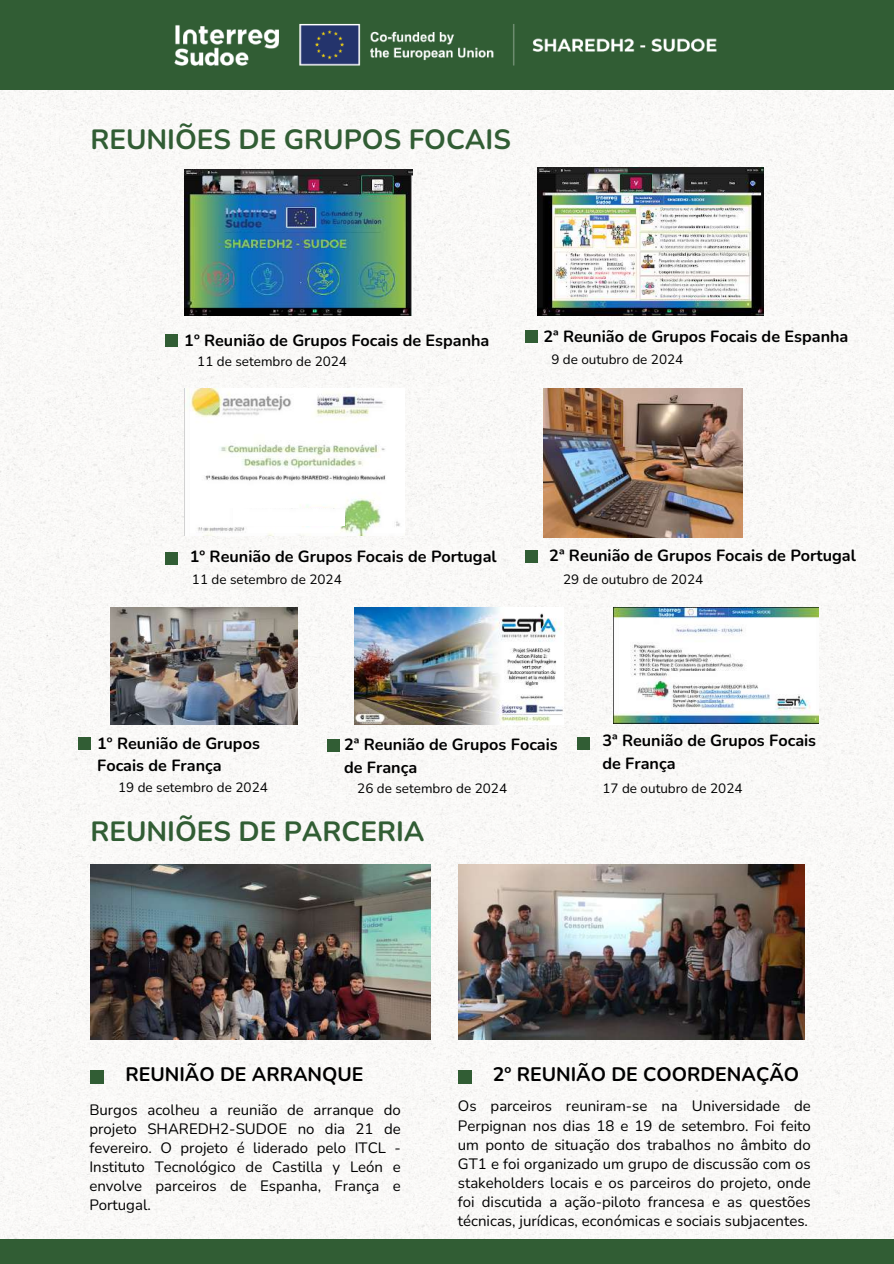
<style>
.page{position:relative;width:894px;height:1264px;background:#fff}
.page>*{position:absolute;margin:0;border:0;box-sizing:border-box;transform-origin:0 0}
.t1{font:700 27.75px "Nunito";color:#315d34}
.t2{font:700 19.5px "Nunito";color:#000}
.t3{font:700 16.2px/22.2px "Nunito";color:#000}
.t4{font:15px/19.2px "Nunito";color:#000;text-align:justify}
.t5{font:13.5px "Nunito";color:#000}
</style>
<div class="page">
<img style="left:0;top:89px;width:893px;height:1149px">
<div style="left:0;top:0;width:893px;height:89px;background:#315d34"></div>
<div style="left:0;top:1238px;width:893px;height:25px;background:#315d34"></div>
<img style="left:174px;top:23px;width:543px;height:43px">
<img style="left:90px;top:864px;width:340px;height:175px">
<img style="left:459px;top:864px;width:345px;height:175px">
<div style="left:458px;top:1069px;width:13px;height:14px;background:#315d34"></div>
<div style="left:90px;top:1069px;width:14px;height:14px;background:#315d34"></div>
<img style="left:354px;top:607px;width:209px;height:117px">
<div style="left:166px;top:552px;width:12px;height:12px;background:#315d34"></div>
<div style="left:78px;top:737px;width:12px;height:12px;background:#315d34"></div>
<div style="left:328px;top:739px;width:12px;height:12px;background:#315d34"></div>
<div style="left:577px;top:737px;width:12px;height:12px;background:#315d34"></div>
<img style="left:111px;top:607px;width:186px;height:117px">
<img style="left:184px;top:389px;width:220px;height:146px">
<img style="left:229px;top:508px;width:116px;height:18px">
<div style="left:166px;top:334px;width:12px;height:12px;background:#315d34"></div>
<div style="left:524px;top:331px;width:13px;height:12px;background:#315d34"></div>
<div style="left:524px;top:550px;width:13px;height:12px;background:#315d34"></div>
<img style="left:184px;top:170px;width:228px;height:146px">
<img style="left:537px;top:168px;width:226px;height:147px">
<img style="left:613px;top:607px;width:205px;height:116px">
<img style="left:544px;top:389px;width:198px;height:148px">
<h1 class="t1" style="left:90px;top:121px;width:422px">REUNIÕES DE GRUPOS FOCAIS</h1>
<p class="t3" style="left:184px;top:329px;width:306px">1º Reunião de Grupos Focais de Espanha</p>
<p class="t3" style="left:543px;top:325px;width:306px">2ª Reunião de Grupos Focais de Espanha</p>
<p class="t5" style="left:197px;top:352px;width:151px">11 de setembro de 2024</p>
<p class="t5" style="left:551px;top:350px;width:133px">9 de outubro de 2024</p>
<p class="t3" style="left:190px;top:545px;width:308px">1º Reunião de Grupos Focais de Portugal</p>
<p class="t5" style="left:192px;top:570px;width:151px">11 de setembro de 2024</p>
<p class="t3" style="left:549px;top:545px;width:308px">2ª Reunião de Grupos Focais de Portugal</p>
<p class="t5" style="left:563px;top:570px;width:141px">29 de outubro de 2024</p>
<p class="t3" style="left:97px;top:732px;width:164px">1º Reunião de Grupos<br>Focais de França</p>
<p class="t3" style="left:344px;top:734px;width:215px">2ª Reunião de Grupos Focais de França</p>
<p class="t5" style="left:357px;top:779px;width:151px">26 de setembro de 2024</p>
<p class="t5" style="left:118px;top:778px;width:151px">19 de setembro de 2024</p>
<h1 class="t1" style="left:90px;top:813px;width:335px">REUNIÕES DE PARCERIA</h1>
<p class="t3" style="left:602px;top:730px;width:215px">3ª Reunião de Grupos Focais de França</p>
<p class="t5" style="left:602px;top:779px;width:141px">17 de outubro de 2024</p>
<h2 class="t2" style="left:125px;top:1061px;width:240px">REUNIÃO DE ARRANQUE</h2>
<h2 class="t2" style="left:492px;top:1061px;width:308px">2º REUNIÃO DE COORDENAÇÃO</h2>
<p class="t4" style="left:89px;top:1100px;width:313px">Burgos acolheu a reunião de arranque do projeto SHAREDH2-SUDOE no dia 21 de fevereiro. O projeto é liderado pelo ITCL - Instituto Tecnológico de Castilla y León e envolve parceiros de Espanha, França e Portugal.</p>
<p class="t4" style="left:458px;top:1096px;width:354px">Os parceiros reuniram-se na Universidade de Perpignan nos dias 18 e 19 de setembro. Foi feito um ponto de situação dos trabalhos no âmbito do GT1 e foi organizado um grupo de discussão com os stakeholders locais e os parceiros do projeto, onde foi discutida a ação-piloto francesa e as questões técnicas, jurídicas, económicas e sociais subjacentes.</p>
</div>
